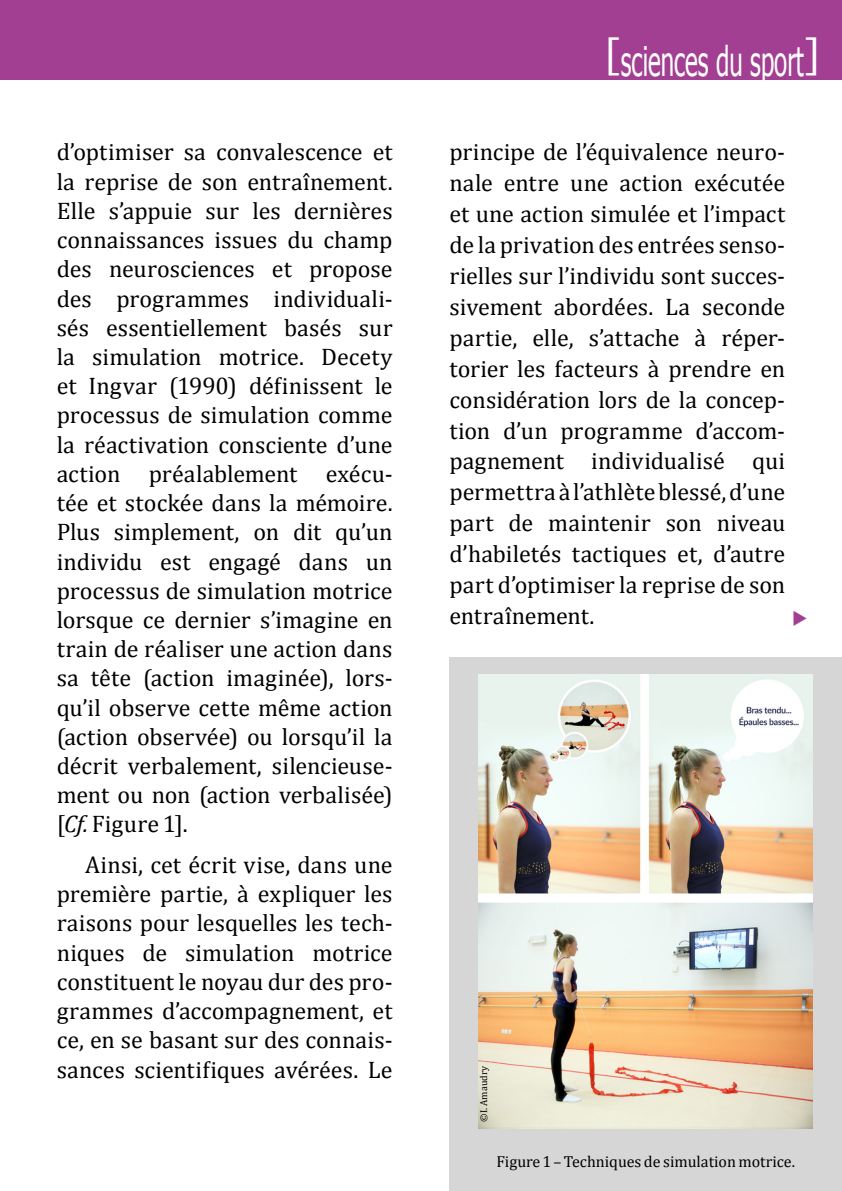
<style>
.page{position:relative;width:842px;height:1191px;background:#fff}
.page>*{position:absolute;margin:0;border:0;box-sizing:border-box;transform-origin:0 0}
.t1{font:40.8px "Tahoma";color:#fff;scale:.59 1}
.t2{font:24px/29.2px "Cambria";color:#000;text-align:justify}
.t3{font:16px "Cambria";color:#000}
.t4{font:10px "Cambria";color:#000}
.s1{font-style:italic}
</style>
<div class="page">
<div style="left:449px;top:658px;width:393px;height:533px;background:#d7d6d7"></div>
<img style="left:478px;top:675px;width:335px;height:453px">
<div style="left:0;top:0;width:842px;height:79px;background:#a23f92"></div>
<p class="t2" style="left:57px;top:138px;width:337px">d’optimiser sa convalescence et la reprise de son entraînement.<br>Elle s’appuie sur les dernières connaissances issues du champ des neurosciences et propose des programmes individuali&shy;sés essentiellement basés sur la simulation motrice. Decety et Ingvar (1990) définissent le processus de simulation comme la réactivation consciente d’une action préalablement exécu&shy;tée et stockée dans la mémoire.<br>Plus simplement, on dit qu’un individu est engagé dans un processus de simulation motrice lorsque ce dernier s’imagine en train de réaliser une action dans sa tête (action imaginée), lors&shy;qu’il observe cette même action (action observée) ou lorsqu’il la décrit verbalement, silencieuse&shy;ment ou non (action verbalisée) [<span class="s1">Cf.</span> Figure 1].</p>
<p class="t2" style="left:57px;top:850px;width:337px;text-indent:28px">Ainsi, cet écrit vise, dans une première partie, à expliquer les raisons pour lesquelles les tech&shy;niques de simulation motrice constituent le noyau dur des pro&shy;grammes d’accompagnement, et ce, en se basant sur des connais&shy;sances scientifiques avérées. Le</p>
<h1 class="t1" style="left:606px;top:34px;width:364px"><sup>[</sup>sciences du sport<sup>]</sup></h1>
<p class="t2" style="left:449px;top:137px;width:337px;line-height:30.8px">principe de l’équivalence neuro&shy;nale entre une action exécutée et une action simulée et l’impact de la privation des entrées senso&shy;rielles sur l’individu sont succes&shy;sivement abordées. La seconde partie, elle, s’attache à réper&shy;torier les facteurs à prendre en considération lors de la concep&shy;tion d’un programme d’accom&shy;pagnement individualisé qui permettra à l’athlète blessé, d’une part de maintenir son niveau d’habiletés tactiques et, d’autre part d’optimiser la reprise de son entraînement.</p>
<p class="t4" style="left:478px;top:1121px;width:57px;rotate:-90deg">©I. Amaudry</p>
<p class="t3" style="left:496px;top:1152px;width:300px">Figure 1 – Techniques de simulation motrice.</p>
</div>
